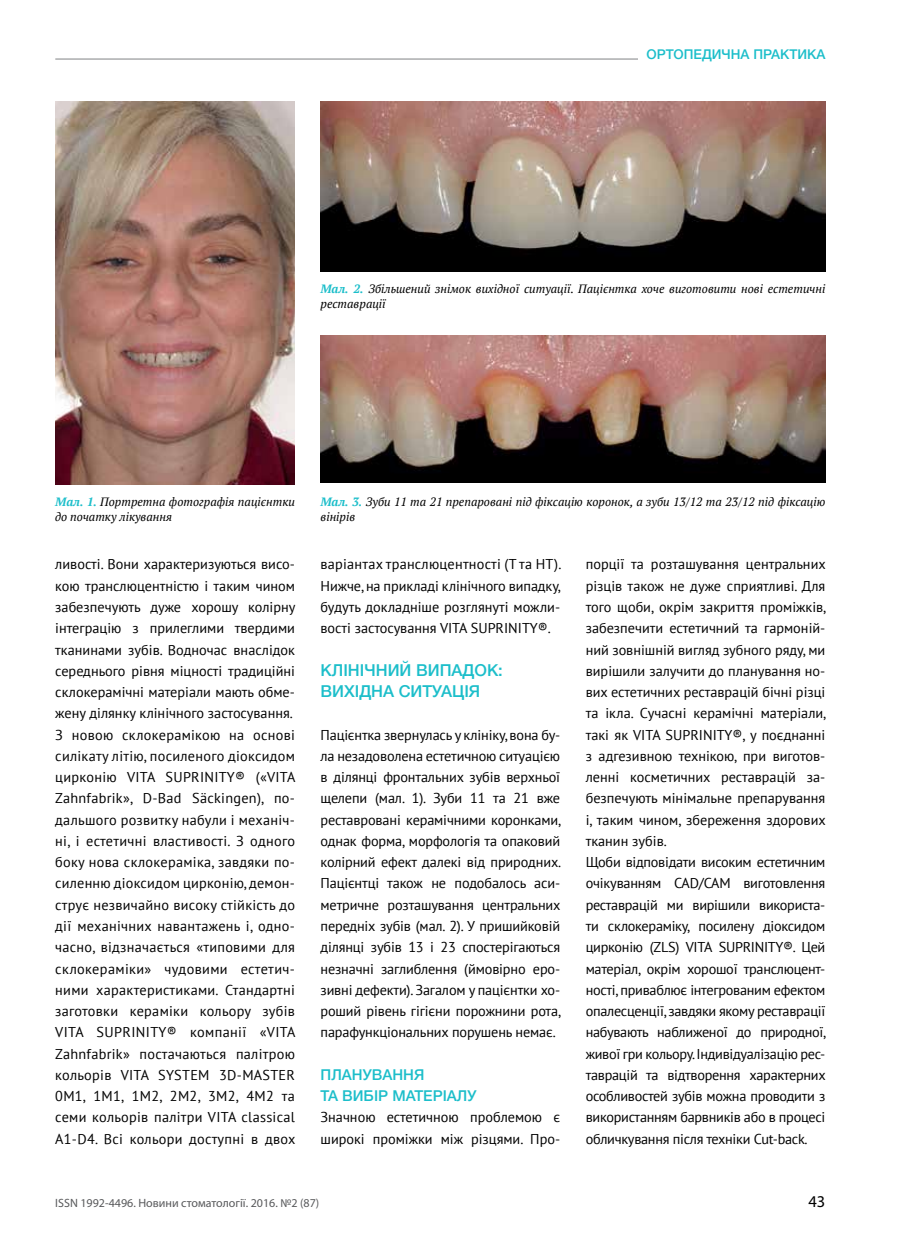
<style>
.page{position:relative;width:902px;height:1259px;background:#fff}
.page>*{position:absolute;margin:0;border:0;box-sizing:border-box;transform-origin:0 0}
.t1{font:500 16.5px/21.3px "Helvetica Neue LTW1 G";color:#1cbeca}
.t2{font:16.5px "Myriad Pro";color:#000}
.t3{font:500 15px/21.3px "Helvetica Neue LTW1 G";color:#1cbeca}
.t4{font:14.25px/21.3px "PT Sans";letter-spacing:-.02em;color:#000}
.t5{font:14.25px/21.3px "PT Sans";letter-spacing:.02em;color:#000}
.t6{font:14.25px/21.3px "PT Sans";color:#000;text-align:justify}
.t7{font:500 13.5px "Helvetica Neue LTW1 G";color:#1cbeca}
.t8{font:italic 12px/15px "PT Serif";color:#000}
.t9{font:12px "Myriad Pro";color:#58595b}
.s1{font-weight:700;color:#1cbeca}
</style>
<div class="page">
<hr style="left:55px;top:59px;width:770px;height:1px;background:#808285">
<div style="left:638px;top:40px;width:187px;height:27px;background:#fff"></div>
<img style="left:55px;top:102px;width:240px;height:382px">
<img style="left:320px;top:102px;width:505px;height:170px">
<img style="left:320px;top:335px;width:505px;height:147px">
<p class="t7" style="left:646px;top:46px;width:180px">ОРТОПЕДИЧНА ПРАКТИКА</p>
<p class="t8" style="left:320px;top:281px;width:506px"><span class="s1">Мал. 2.</span> Збільшений знімок вихідної ситуації. Пацієнтка хоче виготовити нові естетичні реставрації</p>
<p class="t8" style="left:55px;top:494px;width:241px"><span class="s1">Мал. 1.</span> Портретна фотографія пацієнтки до початку лікування</p>
<p class="t8" style="left:320px;top:494px;width:506px"><span class="s1">Мал. 3.</span> Зуби 11 та 21 препаровані під фіксацію коронок, а зуби 13/12 та 23/12 під фіксацію вінірів</p>
<p class="t5" style="left:55px;top:553px;width:242px">ливості. Вони характеризуються висо&shy;кою транслюцентністю і таким чином забезпечують дуже хорошу колірну інтеграцію з прилеглими твердими тканинами зубів. Водночас внаслідок середнього рівня міцності традиційні склокерамічні матеріали мають обме&shy;жену ділянку клінічного застосування.<br>З новою склокерамікою на основі силікату літію, посиленого діоксидом цирконію VITA SUPRINITY® («VITA Zahnfabrik», D-Bad Säckingen), по&shy;дальшого розвитку набули і механіч&shy;ні, і естетичні властивості. З одного боку нова склокераміка, завдяки по&shy;силенню діоксидом цирконію, демон&shy;струє незвичайно високу стійкість до дії механічних навантажень і, одно&shy;часно, відзначається «типовими для склокераміки» чудовими естетич&shy;ними характеристиками. Стандартні заготовки кераміки кольору зубів VITA SUPRINITY® компанії «VITA Zahnfabrik» постачаються палітрою кольорів VITA SYSTEM 3D-MASTER 0M1, 1M1, 1M2, 2M2, 3M2, 4M2 та семи кольорів палітри VITA classical A1-D4. Всі кольори доступні в двох</p>
<p class="t6" style="left:320px;top:553px;width:242px">варіантах транслюцентності (T та HT).<br>Нижче, на прикладі клінічного випадку, будуть докладніше розглянуті можли&shy;вості застосування VITA SUPRINITY®.</p>
<p class="t1" style="left:320px;top:659px;width:184px">КЛІНІЧНИЙ ВИПАДОК:<br>ВИХІДНА СИТУАЦІЯ</p>
<p class="t6" style="left:320px;top:723px;width:242px">Пацієнтка звернулась у клініку, вона бу&shy;ла незадоволена естетичною ситуацією в ділянці фронтальних зубів верхньої щелепи (мал. 1). Зуби 11 та 21 вже реставровані керамічними коронками, однак форма, морфологія та опаковий колірний ефект далекі від природних.<br>Пацієнтці також не подобалось аси&shy;метричне розташування центральних передніх зубів (мал. 2). У пришийковій ділянці зубів 13 і 23 спостерігаються незначні заглиблення (ймовірно еро&shy;зивні дефекти). Загалом у пацієнтки хо&shy;роший рівень гігієни порожнини рота, парафункціональних порушень немає.</p>
<p class="t3" style="left:320px;top:1064px;width:157px">ПЛАНУВАННЯ<br>ТА ВИБІР МАТЕРІАЛУ</p>
<p class="t6" style="left:320px;top:1106px;width:241px">Значною естетичною проблемою є широкі проміжки між різцями. Про-</p>
<p class="t4" style="left:585px;top:553px;width:242px">порції та розташування центральних різців також не дуже сприятливі. Для того щоби, окрім закриття проміжків, забезпечити естетичний та гармоній&shy;ний зовнішній вигляд зубного ряду, ми вирішили залучити до планування но&shy;вих естетичних реставрацій бічні різці та ікла. Сучасні керамічні матеріали, такі як VITA SUPRINITY®, у поєднанні з адгезивною технікою, при виготов&shy;ленні косметичних реставрацій за&shy;безпечують мінімальне препарування і, таким чином, збереження здорових тканин зубів.<br>Щоби відповідати високим естетичним очікуванням CAD/CAM виготовлення реставрацій ми вирішили використа&shy;ти склокераміку, посилену діоксидом цирконію (ZLS) VITA SUPRINITY®. Цей матеріал, окрім хорошої транслюцент&shy;ності, приваблює інтегрованим ефектом опалесценції, завдяки якому реставрації набувають наближеної до природної, живої гри кольору. Індивідуалізацію рес&shy;таврацій та відтворення характерних особливостей зубів можна проводити з використанням барвників або в процесі обличкування після техніки Cut-back.</p>
<p class="t9" style="left:55px;top:1196px;width:265px">ISSN 1992-4496. Новини стоматології. 2016. №2 (87)</p>
<p class="t2" style="left:808px;top:1191px;width:18px">43</p>
</div>
